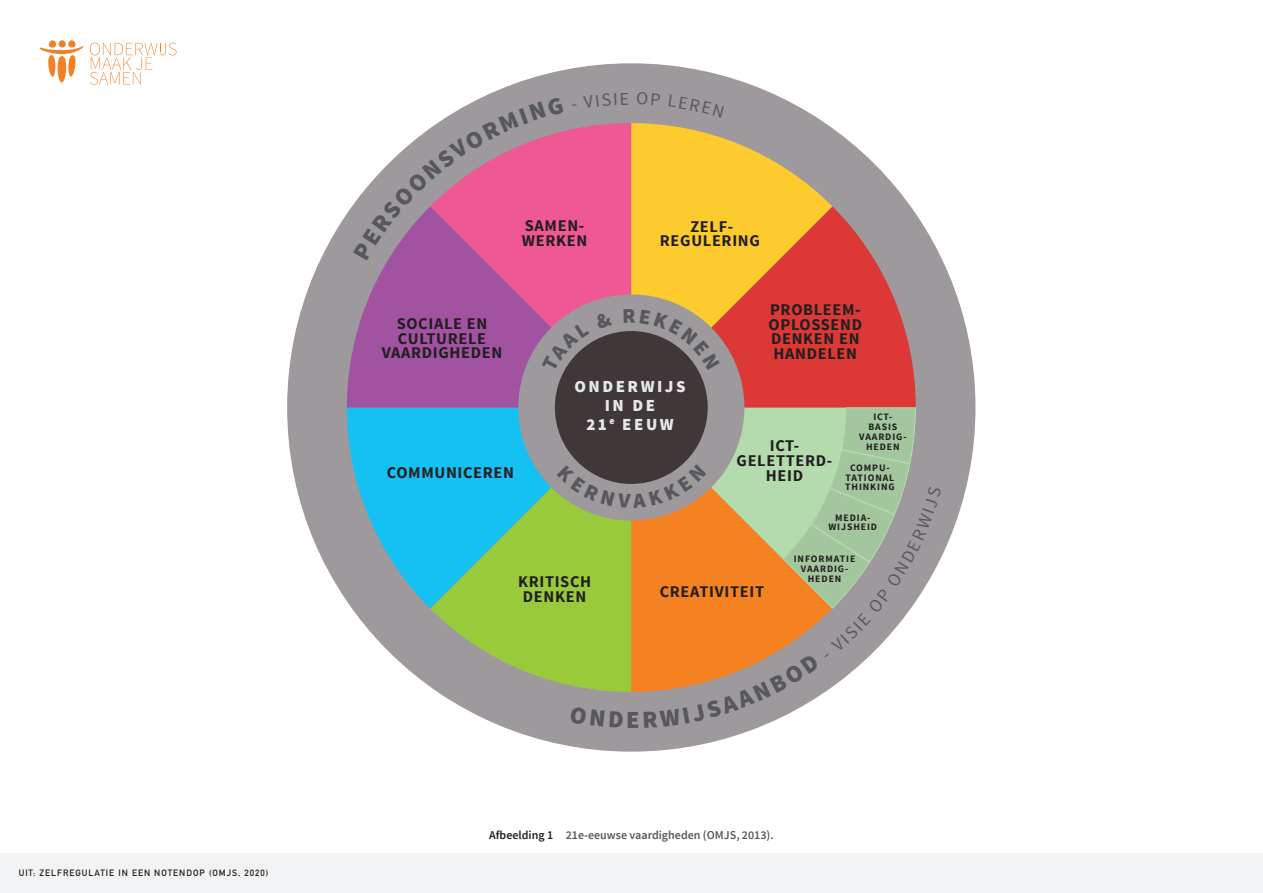
<style>
.page{position:relative;width:1263px;height:893px;background:#fff}
.page>*{position:absolute;margin:0;border:0;box-sizing:border-box;transform-origin:0 0}
.t1{font:900 24.3px "Source Sans Pro";color:#57585a}
.t2{font:900 16.8px/18.9px "Source Sans Pro";letter-spacing:.15em;color:#e6e7e9;text-align:center}
.t3{font:700 16.35px/14.7px "Source Sans Pro";letter-spacing:.04em;color:#231f20;text-align:center}
.t4{font:600 12px "Source Sans Pro";color:#57585a}
.t5{font:700 9.75px/9.8px "Source Sans Pro";letter-spacing:.09em;color:#231f20;text-align:center}
.t6{font:700 9px "DIN Alternate";letter-spacing:.11em;color:#231f20}
.s1{color:#231f20}
</style>
<div class="page">
<div style="left:0;top:854px;width:1263px;height:39px;background:#f2f3f4"></div>
<svg style="left:90px;top:43px;width:87px;height:42px"></svg>
<svg style="left:40px;top:40px;width:44px;height:43px"></svg>
<div style="left:287px;top:63px;width:688px;height:689px;background:#9d999c;border-radius:50%"></div>
<div style="left:564px;top:123px;width:67px;height:83px;background:#f05893"></div>
<svg style="left:347px;top:407px;width:83px;height:202px;fill:#15c0f2"></svg>
<svg style="left:430px;top:407px;width:127px;height:285px;background:#5ebe9b"></svg>
<svg style="left:832px;top:206px;width:84px;height:201px;fill:#db3836"></svg>
<svg style="left:631px;top:123px;width:201px;height:284px;background:#e7963d"></svg>
<svg style="left:347px;top:206px;width:284px;height:201px;background:#b5589c"></svg>
<div style="left:518px;top:294px;width:226px;height:227px;background:#9d999c;border-radius:50%"></div>
<div style="left:555px;top:331px;width:153px;height:153px;background:#3f3738;border-radius:50%"></div>
<svg style="left:353px;top:97px;width:211px;height:163px"></svg>
<svg style="left:542px;top:322px;width:47px;height:50px"></svg>
<svg style="left:624px;top:309px;width:95px;height:61px"></svg>
<svg style="left:557px;top:407px;width:384px;height:321px"></svg>
<p class="t6" style="left:19px;top:866px;width:251px">UIT: ZELFREGULATIE IN EEN NOTENDOP (OMJS, 2020)</p>
<p class="t3" style="left:522px;top:219px;width:67px;text-align:left">SAMEN-<br>WERKEN</p>
<p class="t3" style="left:660px;top:219px;width:101px">ZELF-<br>REGULERING</p>
<p class="t3" style="left:382px;top:317px;width:122px">SOCIALE EN<br>CULTURELE<br>VAARDIGHEDEN</p>
<p class="t3" style="left:387px;top:466px;width:129px">COMMUNICEREN</p>
<p class="t2" style="left:574px;top:378px;width:113px">ONDERWIJS<br>IN DE<br>21<sup>e</sup> EEUW</p>
<p class="t3" style="left:769px;top:303px;width:95px">PROBLEEM-<br>OPLOSSEND<br>DENKEN EN<br>HANDELEN</p>
<p class="t3" style="left:737px;top:439px;width:97px">ICT-<br>GELETTERD-<br>HEID</p>
<p class="t5" style="left:859px;top:412px;width:49px">ICT-<br>BASIS<br>VAARDIG-<br>HEDEN</p>
<p class="t5" style="left:845px;top:463px;width:51px">COMPU-<br>TATIONAL<br>THINKING</p>
<p class="t5" style="left:828px;top:513px;width:50px">MEDIA-<br>WIJSHEID</p>
<p class="t3" style="left:518px;top:575px;width:75px">KRITISCH<br>DENKEN</p>
<p class="t3" style="left:660px;top:585px;width:106px">CREATIVITEIT</p>
<p class="t5" style="left:794px;top:555px;width:63px">INFORMATIE<br>VAARDIG-<br>HEDEN</p>
<h1 class="t1" style="left:626px;top:704px;width:15px">E</h1>
<p class="t4" style="left:489px;top:827px;width:286px"><span class="s1">Afbeelding 1</span> 21e-eeuwse vaardigheden (OMJS, 2013).</p>
</div>
